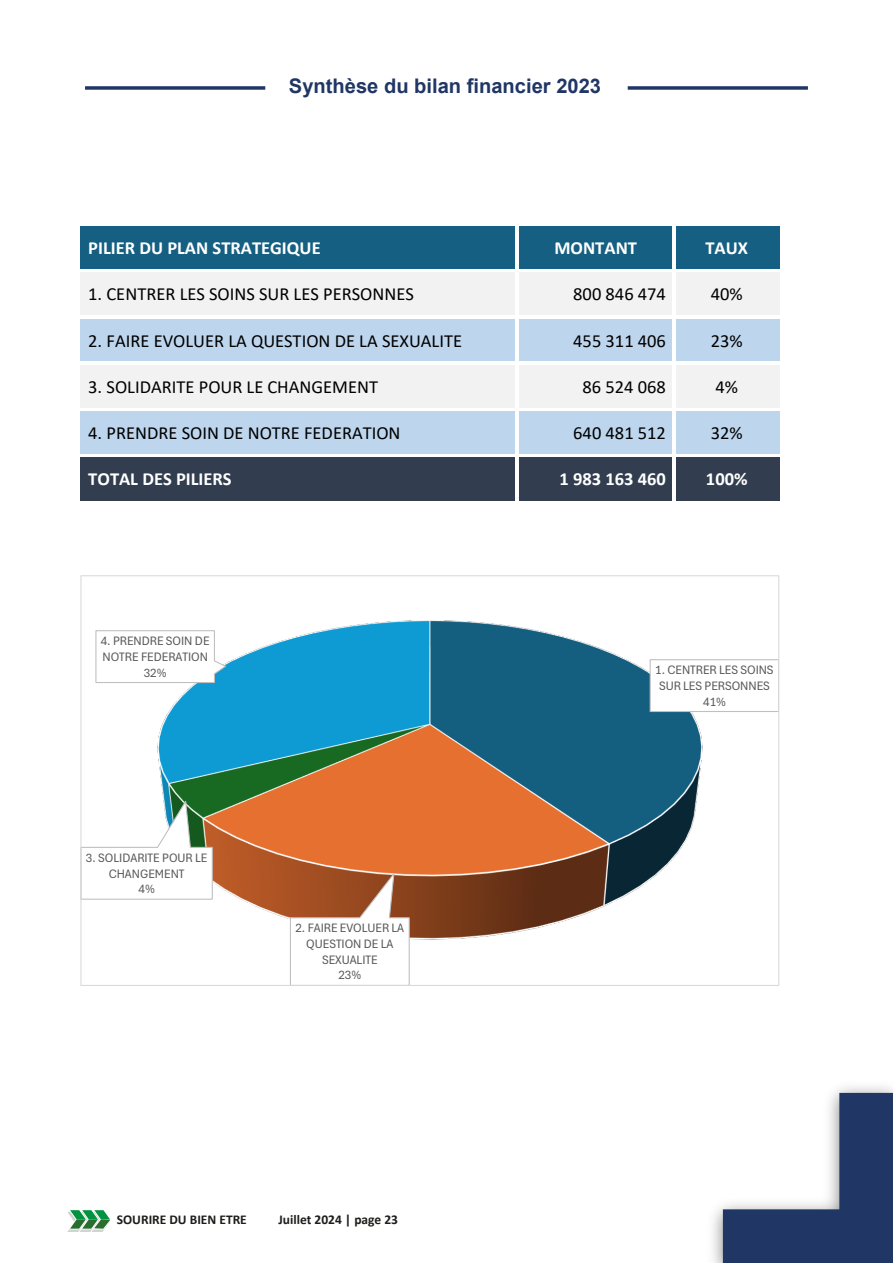
<style>
.page{position:relative;width:893px;height:1263px;background:#fff}
.page>*{position:absolute;margin:0;border:0;box-sizing:border-box;transform-origin:0 0}
.t1{font:700 20.1px "Arial";color:#203664}
.t2{font:18.45px "Calibri";color:#000}
.t3{font:700 18.45px "Calibri";color:#fff}
.t4{font:700 13.5px "Calibri";color:#1d1d1b}
.t5{font:12.9px/15.8px "Aptos Narrow";color:#595959;text-align:center}
</style>
<div class="page">
<img style="left:713px;top:1086px;width:180px;height:177px">
<svg style="left:723px;top:1093px;width:170px;height:170px"></svg>
<svg style="left:67px;top:1210px;width:43px;height:22px"></svg>
<svg style="left:85px;top:86px;width:180px;height:4px"></svg>
<svg style="left:628px;top:86px;width:180px;height:4px"></svg>
<img style="left:157px;top:620px;width:546px;height:320px">
<svg style="left:649px;top:659px;width:128px;height:53px"></svg>
<svg style="left:289px;top:870px;width:121px;height:114px"></svg>
<svg style="left:82px;top:798px;width:131px;height:102px"></svg>
<svg style="left:95px;top:630px;width:133px;height:54px"></svg>
<div style="left:80px;top:226px;width:435px;height:43px;background:#156082"></div>
<div style="left:519px;top:226px;width:154px;height:43px;background:#156082"></div>
<div style="left:676px;top:226px;width:103px;height:43px;background:#156082"></div>
<div style="left:80px;top:273px;width:435px;height:43px;background:#f2f2f2"></div>
<div style="left:519px;top:273px;width:154px;height:43px;background:#f2f2f2"></div>
<div style="left:676px;top:273px;width:103px;height:43px;background:#f2f2f2"></div>
<svg style="left:80px;top:272px;width:435px;height:1px"></svg>
<svg style="left:519px;top:272px;width:153px;height:1px"></svg>
<svg style="left:676px;top:272px;width:103px;height:1px"></svg>
<div style="left:80px;top:319px;width:435px;height:43px;background:#bdd6ee"></div>
<div style="left:519px;top:319px;width:154px;height:43px;background:#bdd6ee"></div>
<div style="left:676px;top:319px;width:103px;height:43px;background:#bdd6ee"></div>
<div style="left:80px;top:365px;width:435px;height:43px;background:#f2f2f2"></div>
<div style="left:519px;top:365px;width:154px;height:43px;background:#f2f2f2"></div>
<div style="left:676px;top:365px;width:103px;height:43px;background:#f2f2f2"></div>
<div style="left:80px;top:411px;width:435px;height:43px;background:#bdd6ee"></div>
<div style="left:519px;top:411px;width:154px;height:43px;background:#bdd6ee"></div>
<div style="left:676px;top:411px;width:103px;height:43px;background:#bdd6ee"></div>
<div style="left:80px;top:458px;width:435px;height:42px;background:#323e4f"></div>
<div style="left:519px;top:458px;width:154px;height:42px;background:#323e4f"></div>
<div style="left:676px;top:458px;width:103px;height:42px;background:#323e4f"></div>
<svg style="left:80px;top:457px;width:435px;height:1px"></svg>
<svg style="left:519px;top:457px;width:153px;height:1px"></svg>
<svg style="left:676px;top:457px;width:103px;height:1px"></svg>
<p class="t1" style="left:289px;top:72px;width:314px">Synthèse du bilan financier 2023</p>
<p class="t3" style="left:88px;top:235px;width:234px">PILIER DU PLAN STRATEGIQUE</p>
<p class="t3" style="left:554px;top:235px;width:84px">MONTANT</p>
<p class="t3" style="left:705px;top:235px;width:44px">TAUX</p>
<p class="t2" style="left:88px;top:281px;width:327px">1. CENTRER LES SOINS SUR LES PERSONNES</p>
<p class="t2" style="left:573px;top:281px;width:94px">800 846 474</p>
<p class="t2" style="left:711px;top:281px;width:34px">40%</p>
<p class="t2" style="left:88px;top:328px;width:375px">2. FAIRE EVOLUER LA QUESTION DE LA SEXUALITE</p>
<p class="t2" style="left:573px;top:328px;width:94px">455 311 406</p>
<p class="t2" style="left:711px;top:328px;width:34px">23%</p>
<p class="t2" style="left:88px;top:374px;width:291px">3. SOLIDARITE POUR LE CHANGEMENT</p>
<p class="t2" style="left:582px;top:374px;width:85px">86 524 068</p>
<p class="t2" style="left:715px;top:374px;width:24px">4%</p>
<p class="t2" style="left:88px;top:420px;width:314px">4. PRENDRE SOIN DE NOTRE FEDERATION</p>
<p class="t2" style="left:573px;top:420px;width:94px">640 481 512</p>
<p class="t2" style="left:711px;top:420px;width:34px">32%</p>
<p class="t3" style="left:88px;top:466px;width:145px">TOTAL DES PILIERS</p>
<p class="t3" style="left:560px;top:466px;width:108px">1 983 163 460</p>
<p class="t3" style="left:706px;top:466px;width:43px">100%</p>
<p class="t5" style="left:101px;top:632px;width:110px">4. PRENDRE SOIN DE<br>NOTRE FEDERATION<br>32%</p>
<p class="t5" style="left:86px;top:849px;width:123px">3. SOLIDARITE POUR LE<br>CHANGEMENT<br>4%</p>
<p class="t5" style="left:295px;top:920px;width:110px">2. FAIRE EVOLUER LA<br>QUESTION DE LA<br>SEXUALITE<br>23%</p>
<p class="t4" style="left:117px;top:1210px;width:132px">SOURIRE DU BIEN ETRE</p>
<p class="t4" style="left:278px;top:1210px;width:121px">Juillet 2024 | page 23</p>
<p class="t5" style="left:655px;top:661px;width:120px">1. CENTRER LES SOINS<br>SUR LES PERSONNES<br>41%</p>
</div>
